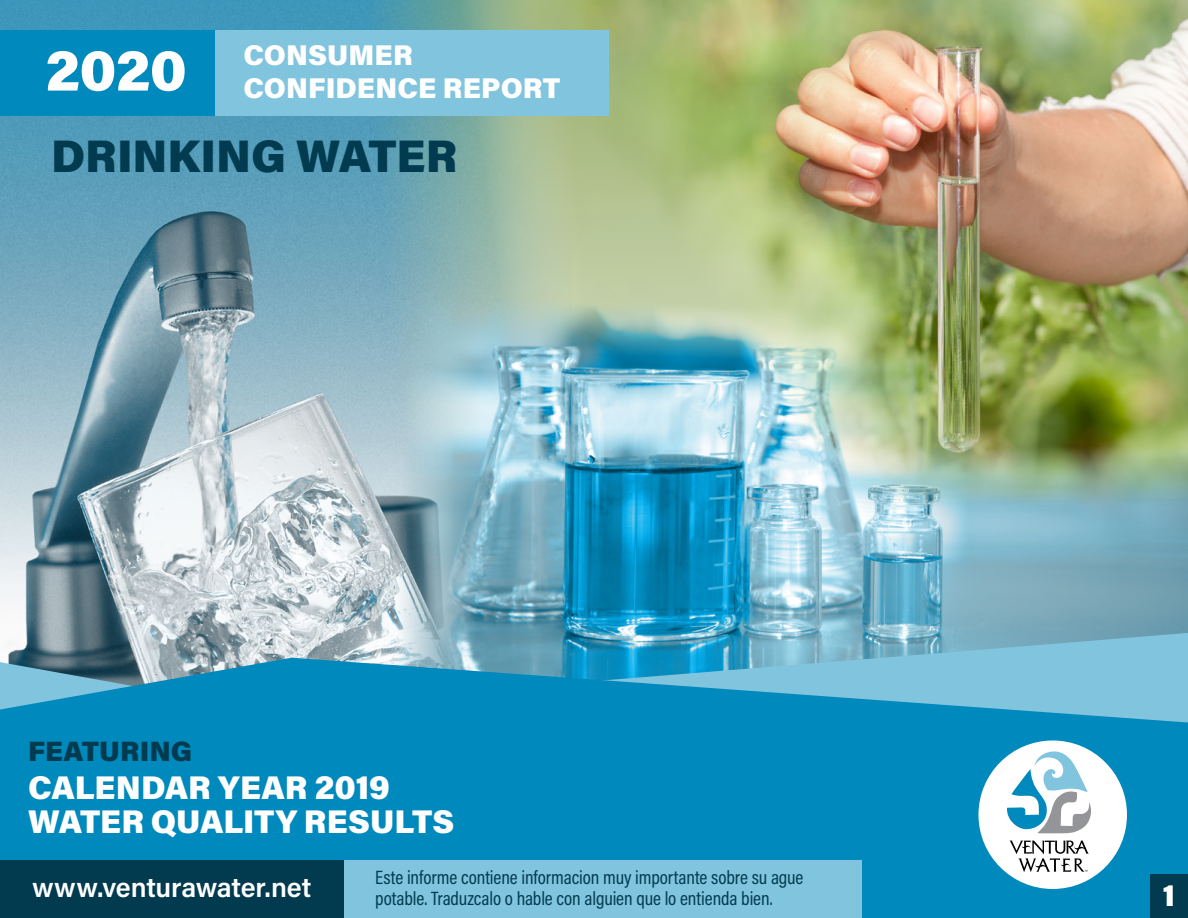
<style>
.page{position:relative;width:1188px;height:918px;background:#fff}
.page>*{position:absolute;margin:0;border:0;box-sizing:border-box;transform-origin:0 0}
.t1{font:900 45.6px "Acumin Pro";color:#023b4f}
.t2{font:900 32.7px/34.5px "Acumin Pro";color:#fff}
.t3{font:900 29.85px "Acumin Pro";color:#fff}
.t4{font:900 28.5px/33px "Acumin Pro";color:#fff}
.t5{font:900 27.9px "Acumin Pro";letter-spacing:.005em;color:#023b4f}
.t6{font:600 27.45px "Acumin Pro";letter-spacing:-.01em;color:#fff}
.t7{font:19.5px "Acumin Pro Cond";letter-spacing:-.005em;color:#023b4f}
.s1{font-size:56.55px}
</style>
<div class="page">
<img style="left:0;top:0;width:393px;height:633px">
<img style="left:393px;top:520px;width:795px;height:113px">
<svg style="left:8px;top:633px;width:1180px;height:25px;background:#7badc0"></svg>
<svg style="left:0;top:658px;width:1188px;height:260px;background:#118fbf"></svg>
<img style="left:296px;top:0;width:892px;height:520px">
<div style="left:978px;top:740px;width:149px;height:149px;background:#fff;border-radius:50%"></div>
<svg style="left:1006px;top:748px;width:87px;height:86px"></svg>
<svg style="left:1010px;top:841px;width:79px;height:31px"></svg>
<div style="left:0;top:30px;width:215px;height:86px;background:#0089bc"></div>
<div style="left:215px;top:30px;width:394px;height:86px;background:#80c4de"></div>
<div style="left:343px;top:860px;width:519px;height:58px;background:#80c4de"></div>
<div style="left:0;top:860px;width:343px;height:58px;background:#023b4f"></div>
<div style="left:1150px;top:875px;width:38px;height:43px;background:#023b4f"></div>
<h3 class="t4" style="left:243px;top:37px;width:319px;text-indent:-198px"><span class="s1">2020</span> CONSUMER<br>CONFIDENCE REPORT</h3>
<h1 class="t1" style="left:51px;top:124px;width:408px">DRINKING WATER</h1>
<h3 class="t5" style="left:28px;top:731px;width:166px">FEATURING</h3>
<h2 class="t2" style="left:28px;top:769px;width:428px">CALENDAR YEAR 2019<br>WATER QUALITY RESULTS</h2>
<h3 class="t6" style="left:32px;top:869px;width:281px">www.venturawater.net</h3>
<p class="t7" style="left:375px;top:865px;width:430px">Este informe contiene informacion muy importante sobre su ague</p>
<p class="t7" style="left:375px;top:886px;width:399px">potable. Traduzcalo o hable con alguien que lo entienda bien.</p>
<h3 class="t3" style="left:1163px;top:874px;width:14px">1</h3>
</div>
